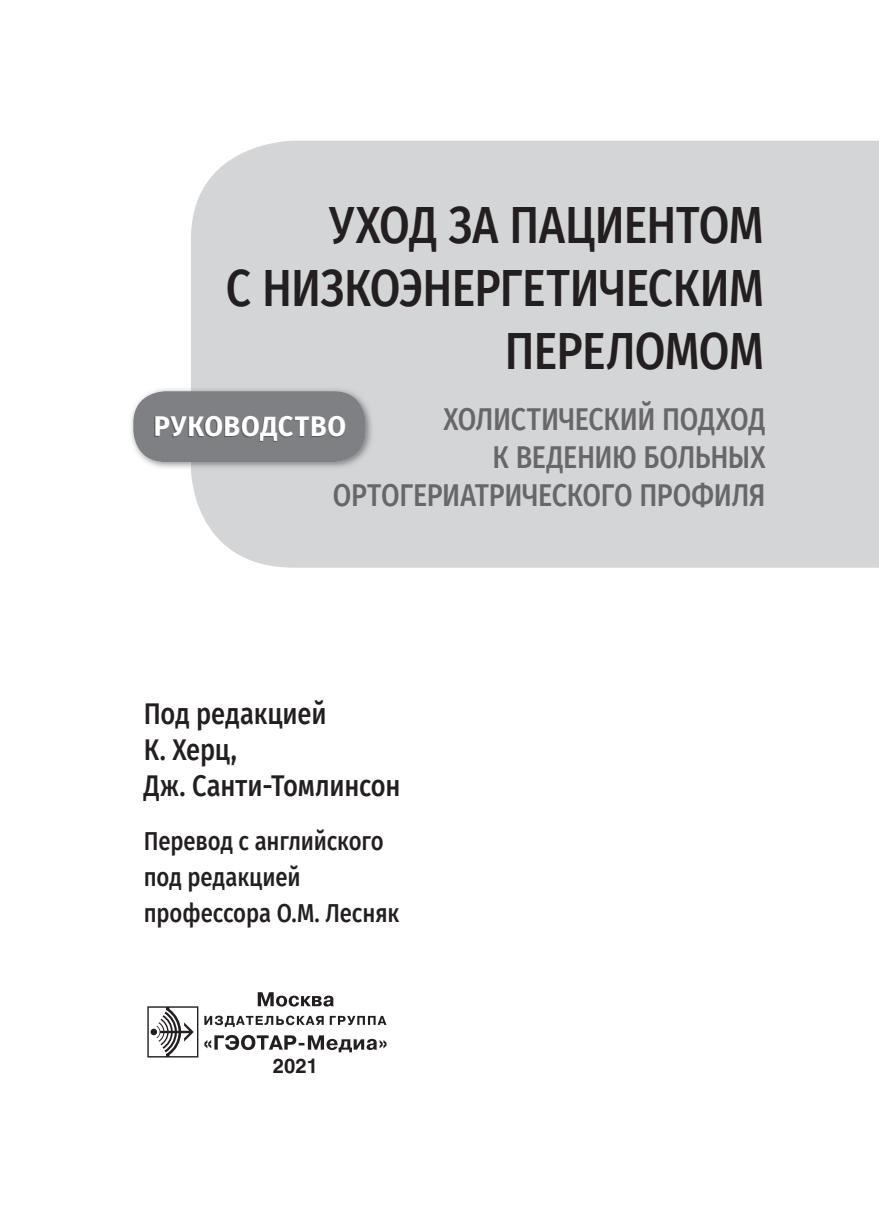
<style>
.page{position:relative;width:879px;height:1219px;background:#fff}
.page>*{position:absolute;margin:0;border:0;box-sizing:border-box;transform-origin:0 0}
.t1{font:500 52.4px/62.8px "Fira Sans";letter-spacing:-.015em;color:#231f20;text-align:right;scale:.85 1}
.t2{font:500 31.6px/38px "Fira Sans";letter-spacing:-.015em;color:#67676a;text-align:right;scale:.85 1}
.t3{font:500 30px/36px "Fira Sans";letter-spacing:-.005em;color:#231f20;scale:.85 1}
.t4{font:700 28.4px "Fira Sans";letter-spacing:.03em;color:#fff;scale:.95 1}
.t5{font:500 26px/36px "Fira Sans";letter-spacing:-.005em;color:#231f20;scale:.85 1}
.t6{font:700 20px "Helios";color:#231f20}
</style>
<div class="page">
<div style="left:191px;top:141px;width:688px;height:427px;background:#d4d5d7"></div>
<img style="left:131px;top:387px;width:243px;height:83px">
<div style="left:133px;top:391px;width:233px;height:71px;background:#7e8083;border-radius:32px"></div>
<img style="left:155px;top:416px;width:189px;height:25px">
<svg style="left:147px;top:1006px;width:51px;height:51px"></svg>
<svg style="left:204px;top:1016px;width:182px;height:11px"></svg>
<svg style="left:204px;top:1035px;width:182px;height:17px"></svg>
<svg style="left:258px;top:992px;width:76px;height:15px"></svg>
<p class="t1" style="left:226px;top:194px;width:634px">УХОД ЗА ПАЦИЕНТОМ<br>С НИЗКОЭНЕРГЕТИЧЕСКИМ<br>ПЕРЕЛОМОМ</p>
<p class="t2" style="left:333px;top:401px;width:511px">ХОЛИСТИЧЕСКИЙ ПОДХОД<br>К ВЕДЕНИЮ БОЛЬНЫХ<br>ОРТОГЕРИАТРИЧЕСКОГО ПРОФИЛЯ</p>
<p class="t4" style="left:154px;top:409px;width:204px">РУКОВОДСТВО</p>
<p class="t3" style="left:144px;top:696px;width:304px">Под редакцией<br>К. Херц,<br>Дж. Санти-Томлинсон</p>
<p class="t5" style="left:144px;top:823px;width:302px">Перевод с английского под редакцией профессора О.М. Лесняк</p>
<p class="t6" style="left:273px;top:1054px;width:46px">2021</p>
</div>
